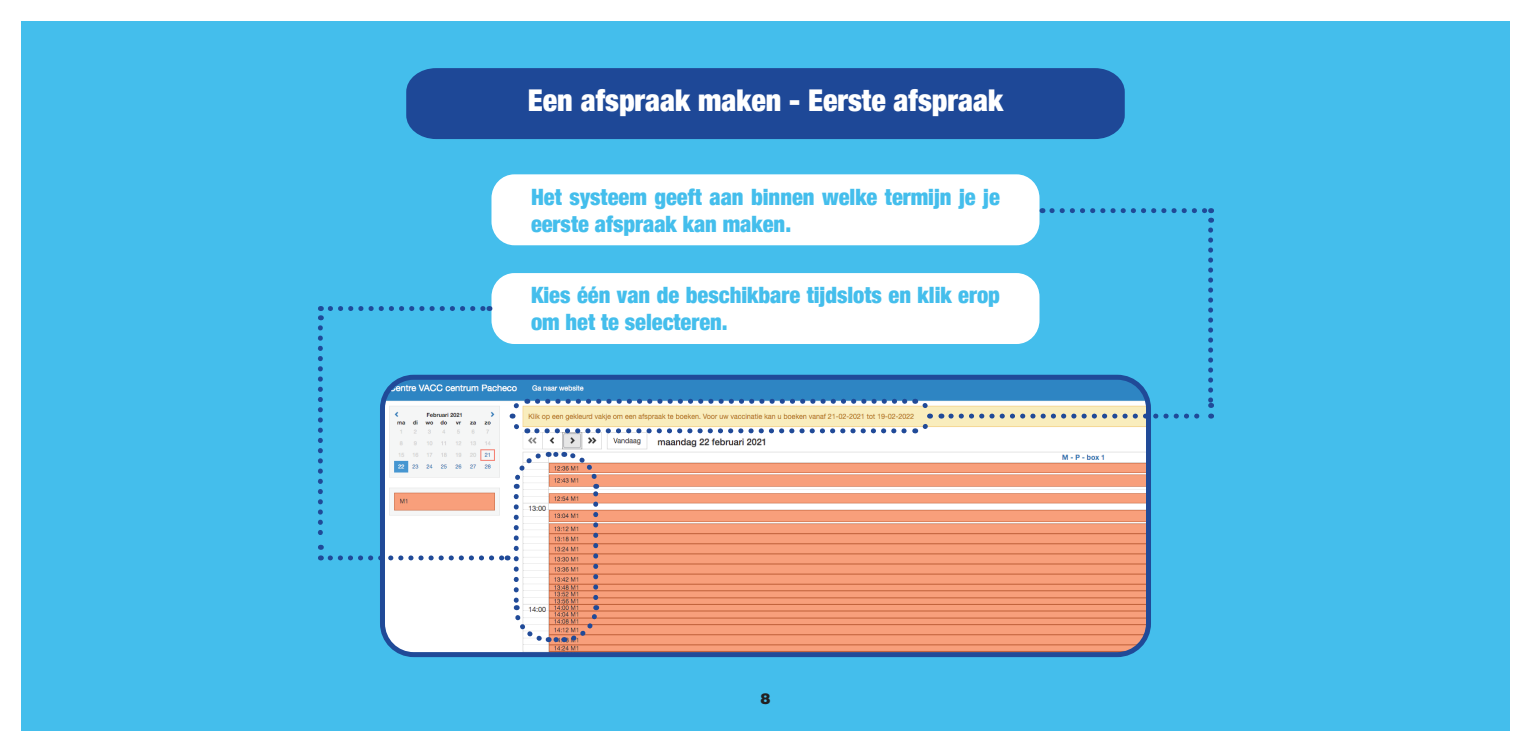
<style>
.page{position:relative;width:1531px;height:752px;background:#fff}
.page>*{position:absolute;margin:0;border:0;box-sizing:border-box;transform-origin:0 0}
.t1{font:900 condensed 30px "Helvetica Neue";color:#fff}
.t2{font:900 condensed 22.5px/27px "Helvetica Neue";color:#44beec}
.t3{font:900 15px "Helvetica";color:#231f20}
</style>
<div class="page">
<div style="left:21px;top:21px;width:1488px;height:709px;background:#44beec"></div>
<div style="left:406px;top:68px;width:719px;height:71px;background:#1e4897"></div>
<div style="left:491px;top:174px;width:548px;height:71px;background:#fff;border-radius:23px"></div>
<img style="left:386px;top:380px;width:759px;height:274px">
<div style="left:380px;top:374px;width:771px;height:282px;border:5px solid #204a98;border-radius:31px"></div>
<div style="left:491px;top:273px;width:548px;height:71px;background:#fff;border-radius:23px"></div>
<svg style="left:507px;top:395px;width:428px;height:41px;background:#c9cfc5"></svg>
<svg style="left:1052px;top:208px;width:159px;height:14px"></svg>
<svg style="left:1208px;top:230px;width:5px;height:177px"></svg>
<svg style="left:951px;top:413px;width:260px;height:5px"></svg>
<svg style="left:556px;top:605px;width:45px;height:39px;background:#d38971"></svg>
<svg style="left:563px;top:449px;width:37px;height:148px;background:#dea18c"></svg>
<svg style="left:511px;top:449px;width:45px;height:39px;background:#e9e4e7"></svg>
<svg style="left:330px;top:306px;width:160px;height:5px"></svg>
<svg style="left:318px;top:327px;width:5px;height:222px"></svg>
<svg style="left:330px;top:496px;width:219px;height:148px"></svg>
<p class="t1" style="left:528px;top:76px;width:477px">Een afspraak maken - Eerste afspraak</p>
<p class="t2" style="left:531px;top:182px;width:470px">Het systeem geeft aan binnen welke termijn je je eerste afspraak kan maken.</p>
<p class="t2" style="left:531px;top:280px;width:470px">Kies één van de beschikbare tijdslots en klik erop om het te selecteren.</p>
<p class="t3" style="left:760px;top:688px;width:12px">8</p>
</div>
